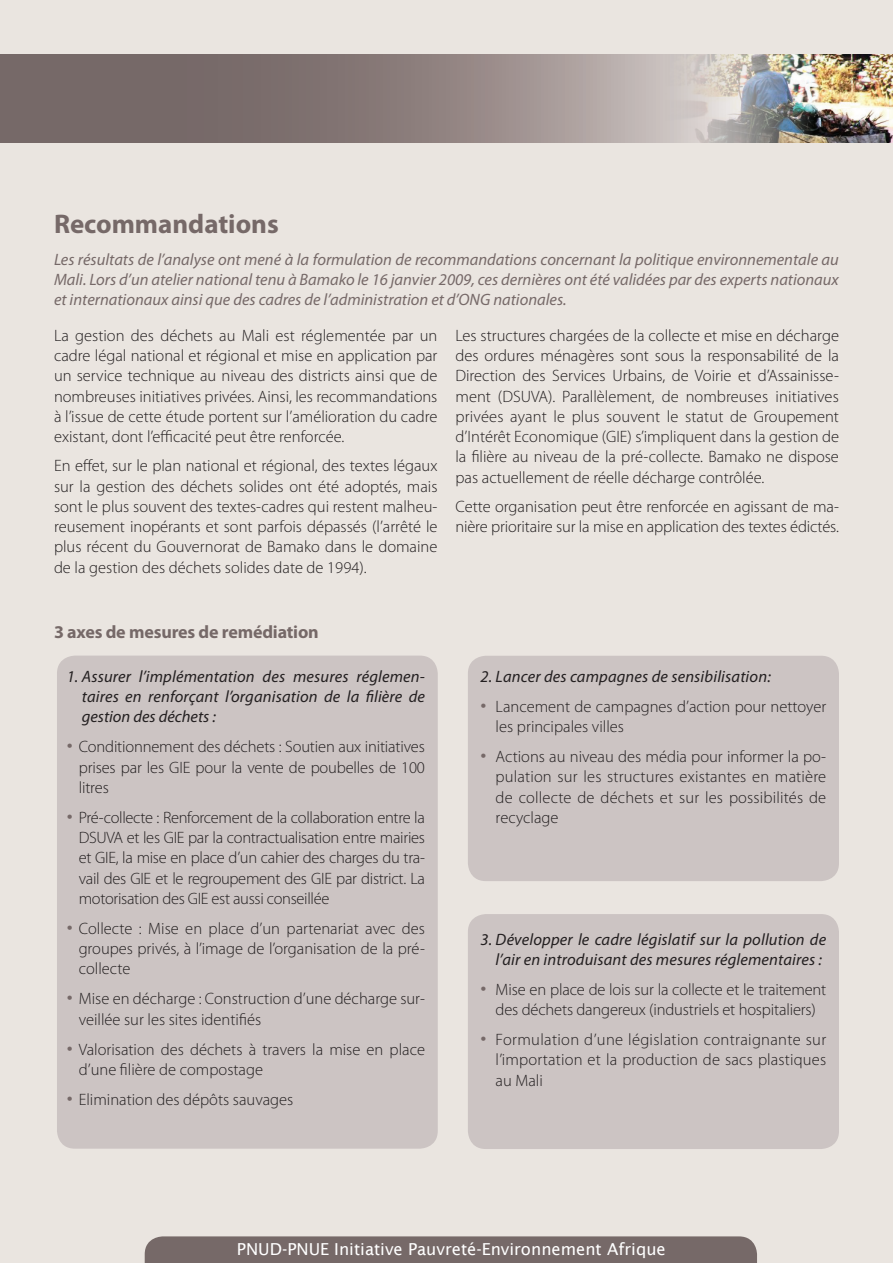
<style>
.page{position:relative;width:893px;height:1263px;background:#eae5e0}
.page>*{position:absolute;margin:0;border:0;box-sizing:border-box;transform-origin:0 0}
.t1{font:700 27px "Myriad Pro";color:#766968}
.t2{font:700 18px "Myriad Pro";letter-spacing:-.01em;color:#766968}
.t3{font:300 16.5px/20.2px "Myriad Pro";color:#231f20;text-align:justify}
.t4{font:italic 16.5px/20.2px "Myriad Pro";color:#766968;text-align:justify}
.t5{font:italic 16.5px/20.2px "Myriad Pro";letter-spacing:.01em;color:#231f20;text-align:justify}
.t6{font:16.5px "Lucida Sans";color:#fff}
.s1{font-size:24px;color:#766968}
</style>
<div class="page">
<hr style="left:0;top:54px;width:1px;height:88px;background:#766968">
<svg style="left:1px;top:54px;width:647px;height:88px;background:#8a7d7b"></svg>
<img style="left:648px;top:54px;width:245px;height:88px">
<div style="left:57px;top:656px;width:381px;height:493px;background:#ccc4c3;border-radius:18px"></div>
<div style="left:145px;top:1236px;width:612px;height:27px;background:#766968"></div>
<div style="left:468px;top:914px;width:371px;height:235px;background:#ccc4c3;border-radius:18px"></div>
<div style="left:468px;top:656px;width:371px;height:225px;background:#ccc4c3;border-radius:18px"></div>
<p class="t1" style="left:54px;top:209px;width:226px">Recommandations</p>
<p class="t4" style="left:54px;top:249px;width:786px">Les résultats de l’analyse ont mené à la formulation de recommandations concernant la politique environnementale au Mali. Lors d’un atelier national tenu à Bamako le 16 janvier 2009, ces dernières ont été validées par des experts nationaux et internationaux ainsi que des cadres de l’administration et d’ONG nationales.</p>
<p class="t3" style="left:54px;top:326px;width:385px">La gestion des déchets au Mali est réglementée par un cadre légal national et régional et mise en application par un service technique au niveau des districts ainsi que de nombreuses initiatives privées. Ainsi, les recommandations à l’issue de cette étude portent sur l’amélioration du cadre existant, dont l’efficacité peut être renforcée.</p>
<p class="t3" style="left:54px;top:456px;width:385px">En effet, sur le plan national et régional, des textes légaux sur la gestion des déchets solides ont été adoptés, mais sont le plus souvent des textes-cadres qui restent malheu&shy;reusement inopérants et sont parfois dépassés (l’arrêté le plus récent du Gouvernorat de Bamako dans le domaine de la gestion des déchets solides date de 1994).</p>
<p class="t3" style="left:455px;top:326px;width:385px">Les structures chargées de la collecte et mise en décharge des ordures ménagères sont sous la responsabilité de la Direction des Services Urbains, de Voirie et d’Assainisse&shy;ment (DSUVA). Parallèlement, de nombreuses initiatives privées ayant le plus souvent le statut de Groupement d’Intérêt Economique (GIE) s’impliquent dans la gestion de la filière au niveau de la pré-collecte. Bamako ne dispose pas actuellement de réelle décharge contrôlée.</p>
<p class="t3" style="left:455px;top:497px;width:385px">Cette organisation peut être renforcée en agissant de ma&shy;nière prioritaire sur la mise en application des textes édictés.</p>
<p class="t2" style="left:54px;top:622px;width:266px">3 axes de mesures de remédiation</p>
<p class="t5" style="left:82px;top:666px;width:345px;text-indent:-15px">1. Assurer l’implémentation des mesures réglemen&shy;taires en renforçant l’organisation de la filière de gestion des déchets :</p>
<p class="t3" style="left:79px;top:737px;width:348px;text-indent:-12px"><span class="s1">•</span> Conditionnement des déchets : Soutien aux initiatives prises par les GIE pour la vente de poubelles de 100 litres</p>
<p class="t3" style="left:79px;top:807px;width:348px;text-indent:-12px"><span class="s1">•</span> Pré-collecte : Renforcement de la collaboration entre la DSUVA et les GIE par la contractualisation entre mairies et GIE, la mise en place d’un cahier des charges du tra&shy;vail des GIE et le regroupement des GIE par district. La motorisation des GIE est aussi conseillée</p>
<p class="t3" style="left:79px;top:918px;width:348px;text-indent:-12px"><span class="s1">•</span> Collecte : Mise en place d’un partenariat avec des groupes privés, à l’image de l’organisation de la pré&shy;collecte</p>
<p class="t3" style="left:79px;top:989px;width:348px;text-indent:-12px"><span class="s1">•</span> Mise en décharge : Construction d’une décharge sur&shy;veillée sur les sites identifiés</p>
<p class="t3" style="left:79px;top:1039px;width:348px;text-indent:-12px"><span class="s1">•</span> Valorisation des déchets à travers la mise en place d’une filière de compostage</p>
<p class="t3" style="left:67px;top:1089px;width:228px"><span class="s1">•</span> Elimination des dépôts sauvages</p>
<p class="t5" style="left:481px;top:667px;width:292px">2. Lancer des campagnes de sensibilisation:</p>
<p class="t3" style="left:496px;top:697px;width:332px;text-indent:-15px"><span class="s1">•</span> Lancement de campagnes d’action pour nettoyer les principales villes</p>
<p class="t3" style="left:496px;top:747px;width:332px;text-indent:-15px"><span class="s1">•</span> Actions au niveau des média pour informer la po&shy;pulation sur les structures existantes en matière de collecte de déchets et sur les possibilités de recyclage</p>
<p class="t5" style="left:481px;top:929px;width:347px;text-align:right">3. Développer le cadre législatif sur la pollution de l’air en introduisant des mesures réglementaires :</p>
<p class="t3" style="left:481px;top:979px;width:347px;text-align:center"><span class="s1">•</span> Mise en place de lois sur la collecte et le traitement des déchets dangereux (industriels et hospitaliers)</p>
<p class="t3" style="left:496px;top:1030px;width:332px;text-indent:-15px"><span class="s1">•</span> Formulation d’une législation contraignante sur l’importation et la production de sacs plastiques au Mali</p>
<p class="t6" style="left:237px;top:1240px;width:430px">PNUD-PNUE Initiative Pauvreté-Environnement Afrique</p>
</div>
